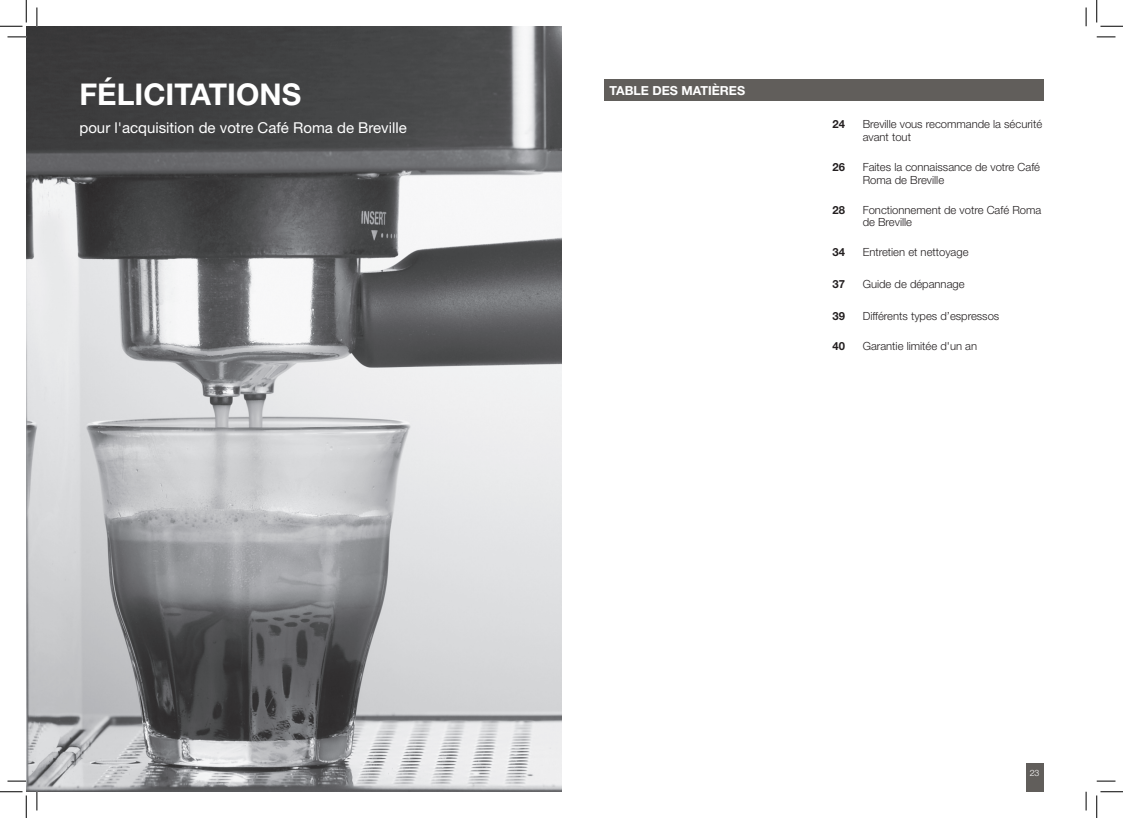
<style>
.page{position:relative;width:1123px;height:818px;background:#fff}
.page>*{position:absolute;margin:0;border:0;box-sizing:border-box;transform-origin:0 0}
.t1{font:700 30px "Helvetica Neue";color:#fff}
.t2{font:15px "Helvetica Neue";color:#fff}
.t3{font:700 12.5px "Helvetica Neue";color:#fff}
.t4{font:300 11.25px/12.5px "Helvetica Neue";color:#231f20}
.t5{font:700 11.25px "Helvetica Neue";color:#231f20}
.t6{font:300 8.75px "Helvetica Neue";color:#fff}
</style>
<div class="page">
<div style="left:1025px;top:763px;width:18px;height:29px;background:#615e5b"></div>
<div style="left:604px;top:79px;width:439px;height:22px;background:#615e5b"></div>
<img style="left:26px;top:26px;width:535px;height:766px">
<svg style="left:8px;top:36px;width:18px;height:2px"></svg>
<svg style="left:1096px;top:36px;width:19px;height:2px"></svg>
<svg style="left:8px;top:780px;width:18px;height:2px"></svg>
<svg style="left:1096px;top:780px;width:19px;height:2px"></svg>
<svg style="left:36px;top:8px;width:2px;height:18px"></svg>
<svg style="left:36px;top:792px;width:2px;height:18px"></svg>
<svg style="left:1085px;top:8px;width:1px;height:18px"></svg>
<svg style="left:1085px;top:792px;width:1px;height:18px"></svg>
<svg style="left:0;top:0;width:27px;height:27px"></svg>
<svg style="left:0;top:791px;width:27px;height:27px"></svg>
<svg style="left:1096px;top:0;width:27px;height:27px"></svg>
<svg style="left:1096px;top:791px;width:27px;height:27px"></svg>
<h1 class="t1" style="left:79px;top:76px;width:223px">FÉLICITATIONS</h1>
<h2 class="t2" style="left:79px;top:119px;width:329px">pour l'acquisition de votre Café Roma de Breville</h2>
<p class="t5" style="left:832px;top:117px;width:14px">24</p>
<p class="t4" style="left:862px;top:118px;width:181px">Breville vous recommande la sécurité avant tout</p>
<p class="t5" style="left:832px;top:160px;width:14px">26</p>
<p class="t4" style="left:862px;top:160px;width:179px">Faites la connaissance de votre Café<br>Roma de Breville</p>
<p class="t5" style="left:832px;top:203px;width:14px">28</p>
<p class="t4" style="left:862px;top:203px;width:180px">Fonctionnement de votre Café Roma de Breville</p>
<p class="t5" style="left:832px;top:245px;width:14px">34</p>
<p class="t4" style="left:862px;top:246px;width:107px">Entretien et nettoyage</p>
<p class="t5" style="left:832px;top:277px;width:14px">37</p>
<p class="t4" style="left:862px;top:277px;width:103px">Guide de dépannage</p>
<p class="t5" style="left:832px;top:309px;width:14px">39</p>
<p class="t4" style="left:862px;top:309px;width:138px">Différents types d’espressos</p>
<p class="t5" style="left:832px;top:339px;width:14px">40</p>
<p class="t4" style="left:862px;top:339px;width:116px">Garantie limitée d'un an</p>
<p class="t3" style="left:609px;top:82px;width:137px">TABLE DES MATIÈRES</p>
<p class="t6" style="left:1029px;top:767px;width:11px">23</p>
</div>
